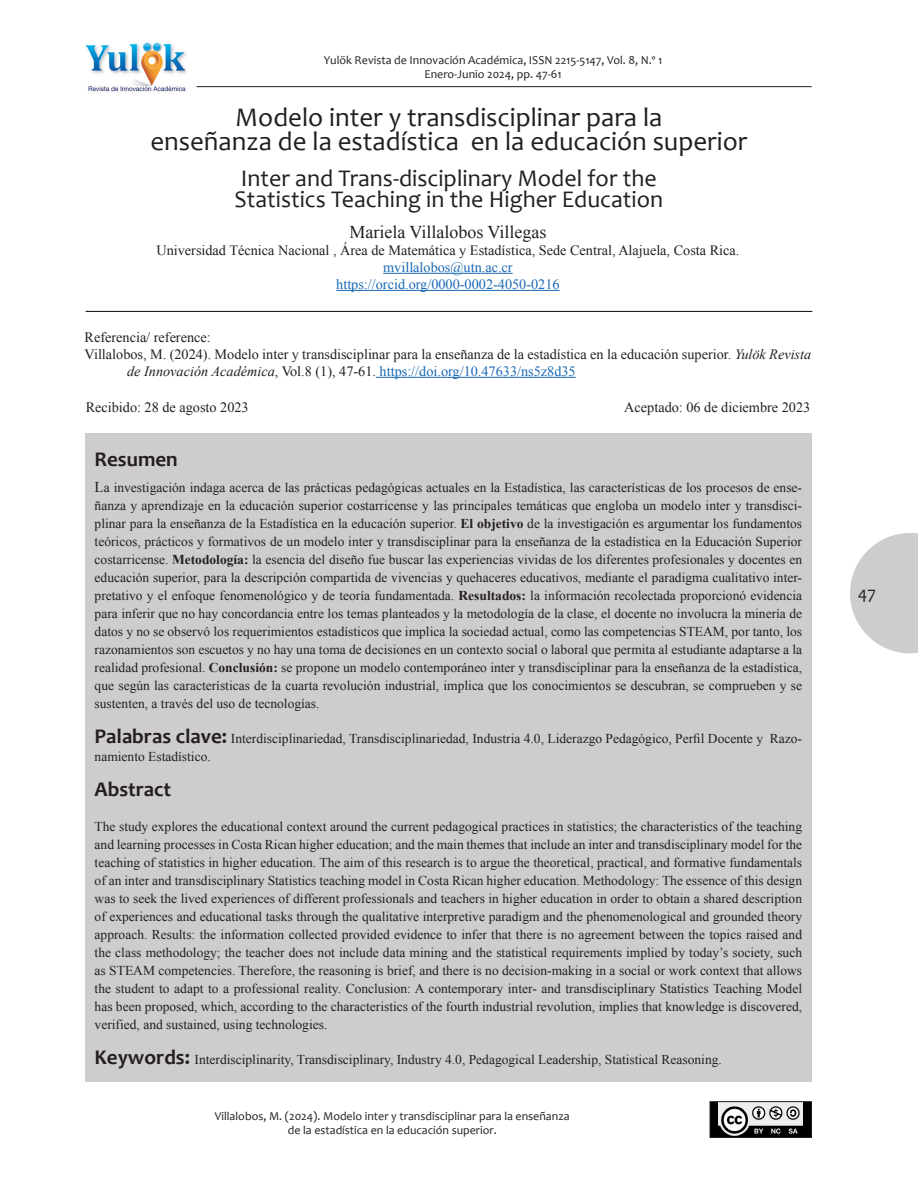
<style>
.page{position:relative;width:918px;height:1188px;background:#fff}
.page>*{position:absolute;margin:0;border:0;box-sizing:border-box;transform-origin:0 0}
.t1{font:27px/24px "Candara";color:#231f20;text-align:center}
.t2{font:24px/21px "Candara";color:#231f20}
.t3{font:700 21px "Candara";color:#231f20}
.t4{font:18px "Times New Roman";color:#231f20}
.t5{font:18px "Candara";color:#231f20}
.t6{font:14.25px "Times New Roman";color:#231f20}
.t7{font:14.25px/17.1px "Times New Roman";color:#1b69b4;text-align:center}
.t8{font:13.5px/18px "Times New Roman";color:#231f20;text-align:justify}
.t9{font:12px/14.4px "Candara";color:#231f20;text-align:center}
.s1{font-style:italic}
.s2{font-style:italic;color:#231f20}
.s3{color:#231f20}
.s4{font-size:15px}
.s5{font-weight:700}
.s6{font-family:"Candara";font-weight:700;font-size:21px}
</style>
<div class="page">
<svg style="left:850px;top:533px;width:68px;height:120px"></svg>
<img style="left:86px;top:42px;width:101px;height:50px">
<hr style="left:197px;top:86px;width:615px;height:1px;background:#231f20">
<div style="left:710px;top:1102px;width:101px;height:35px;background:#000"></div>
<img style="left:719px;top:1103px;width:84px;height:33px">
<div style="left:710px;top:1101px;width:102px;height:37px;border:1px solid #231f20"></div>
<hr style="left:383px;top:273px;width:130px;height:1px;background:#1b69b4">
<hr style="left:336px;top:290px;width:224px;height:1px;background:#1b69b4">
<div style="left:85px;top:433px;width:727px;height:649px;background:#cecdcc"></div>
<hr style="left:376px;top:377px;width:200px;height:1px;background:#1b69b4">
<hr style="left:86px;top:311px;width:726px;height:1px;background:#231f20">
<p class="t9" style="left:324px;top:52px;width:340px">Yulök Revista de Innovación Académica, ISSN 2215-5147, Vol. 8, N.º 1<br>Enero-Junio 2024, pp. 47-61</p>
<h1 class="t1" style="left:150px;top:105px;width:599px">Modelo inter y transdisciplinar para la<br>enseñanza de la estadística en la educación superior</h1>
<h2 class="t2" style="left:235px;top:167px;width:430px">Inter and Trans-disciplinary Model for the<br>Statistics Teaching in the Higher Education</h2>
<h3 class="t4" style="left:349px;top:219px;width:199px">Mariela Villalobos Villegas</h3>
<p class="t6" style="left:156px;top:240px;width:585px">Universidad Técnica Nacional , Área de Matemática y Estadística, Sede Central, Alajuela, Costa Rica.</p>
<p class="t7" style="left:336px;top:258px;width:225px">mvillalobos@utn.ac.cr https://orcid.org/0000-0002-4050-0216</p>
<p class="t6" style="left:85px;top:327px;width:128px">Referencia/ reference:</p>
<p class="t6" style="left:85px;top:344px;width:728px">Villalobos, M. (2024). Modelo inter y transdisciplinar para la enseñanza de la estadística en la educación superior. <span class="s1">Yulök Revista</span></p>
<p class="t7" style="left:127px;top:362px;width:450px"><span class="s2">de Innovación Académica</span><span class="s3">, Vol.8 (1), 47-61.</span> https://doi.org/10.47633/ns5z8d35</p>
<p class="t6" style="left:86px;top:398px;width:165px">Recibido: 28 de agosto 2023</p>
<p class="t6" style="left:624px;top:398px;width:188px">Aceptado: 06 de diciembre 2023</p>
<h3 class="t3" style="left:95px;top:446px;width:85px">Resumen</h3>
<p class="t8" style="left:95px;top:478px;width:709px"><span class="s4">L</span>a investigación indaga acerca de las prácticas pedagógicas actuales en la Estadística, las características de los procesos de ense&shy;ñanza y aprendizaje en la educación superior costarricense y las principales temáticas que engloba un modelo inter y transdisci&shy;plinar para la enseñanza de la Estadística en la educación superior. <span class="s5">El objetivo</span> de la investigación es argumentar los fundamentos teóricos, prácticos y formativos de un modelo inter y transdisciplinar para la enseñanza de la estadística en la Educación Superior costarricense. <span class="s5">Metodología:</span> la esencia del diseño fue buscar las experiencias vividas de los diferentes profesionales y docentes en educación superior, para la descripción compartida de vivencias y quehaceres educativos, mediante el paradigma cualitativo inter&shy;pretativo y el enfoque fenomenológico y de teoría fundamentada. <span class="s5">Resultados:</span> la información recolectada proporcionó evidencia para inferir que no hay concordancia entre los temas planteados y la metodología de la clase, el docente no involucra la minería de datos y no se observó los requerimientos estadísticos que implica la sociedad actual, como las competencias STEAM, por tanto, los razonamientos son escuetos y no hay una toma de decisiones en un contexto social o laboral que permita al estudiante adaptarse a la realidad profesional. <span class="s5">Conclusión:</span> se propone un modelo contemporáneo inter y transdisciplinar para la enseñanza de la estadística, que según las características de la cuarta revolución industrial, implica que los conocimientos se descubran, se comprueben y se sustenten, a través del uso de tecnologías.</p>
<p class="t8" style="left:95px;top:729px;width:709px"><span class="s6">Palabras clave:</span> Interdisciplinariedad, Transdisciplinariedad, Industria 4.0, Liderazgo Pedagógico, Perfil Docente y Razo&shy;namiento Estadístico.</p>
<h3 class="t3" style="left:95px;top:777px;width:78px">Abstract</h3>
<p class="t8" style="left:95px;top:817px;width:709px">The study explores the educational context around the current pedagogical practices in statistics; the characteristics of the teaching and learning processes in Costa Rican higher education; and the main themes that include an inter and transdisciplinary model for the teaching of statistics in higher education. The aim of this research is to argue the theoretical, practical, and formative fundamentals of an inter and transdisciplinary Statistics teaching model in Costa Rican higher education. Methodology: The essence of this design was to seek the lived experiences of different professionals and teachers in higher education in order to obtain a shared description of experiences and educational tasks through the qualitative interpretive paradigm and the phenomenological and grounded theory approach. Results: the information collected provided evidence to infer that there is no agreement between the topics raised and the class methodology; the teacher does not include data mining and the statistical requirements implied by today’s society, such as STEAM competencies. Therefore, the reasoning is brief, and there is no decision-making in a social or work context that allows the student to adapt to a professional reality. Conclusion: A contemporary inter- and transdisciplinary Statistics Teaching Model has been proposed, which, according to the characteristics of the fourth industrial revolution, implies that knowledge is discovered, verified, and sustained, using technologies.</p>
<p class="t8" style="left:95px;top:1050px;width:629px"><span class="s6">Keywords:</span> Interdisciplinarity, Transdisciplinary, Industry 4.0, Pedagogical Leadership, Statistical Reasoning.</p>
<p class="t9" style="left:215px;top:1109px;width:356px">Villalobos, M. (2024). Modelo inter y transdisciplinar para la enseñanza de la estadística en la educación superior.</p>
<h3 class="t5" style="left:858px;top:582px;width:20px">47</h3>
</div>
